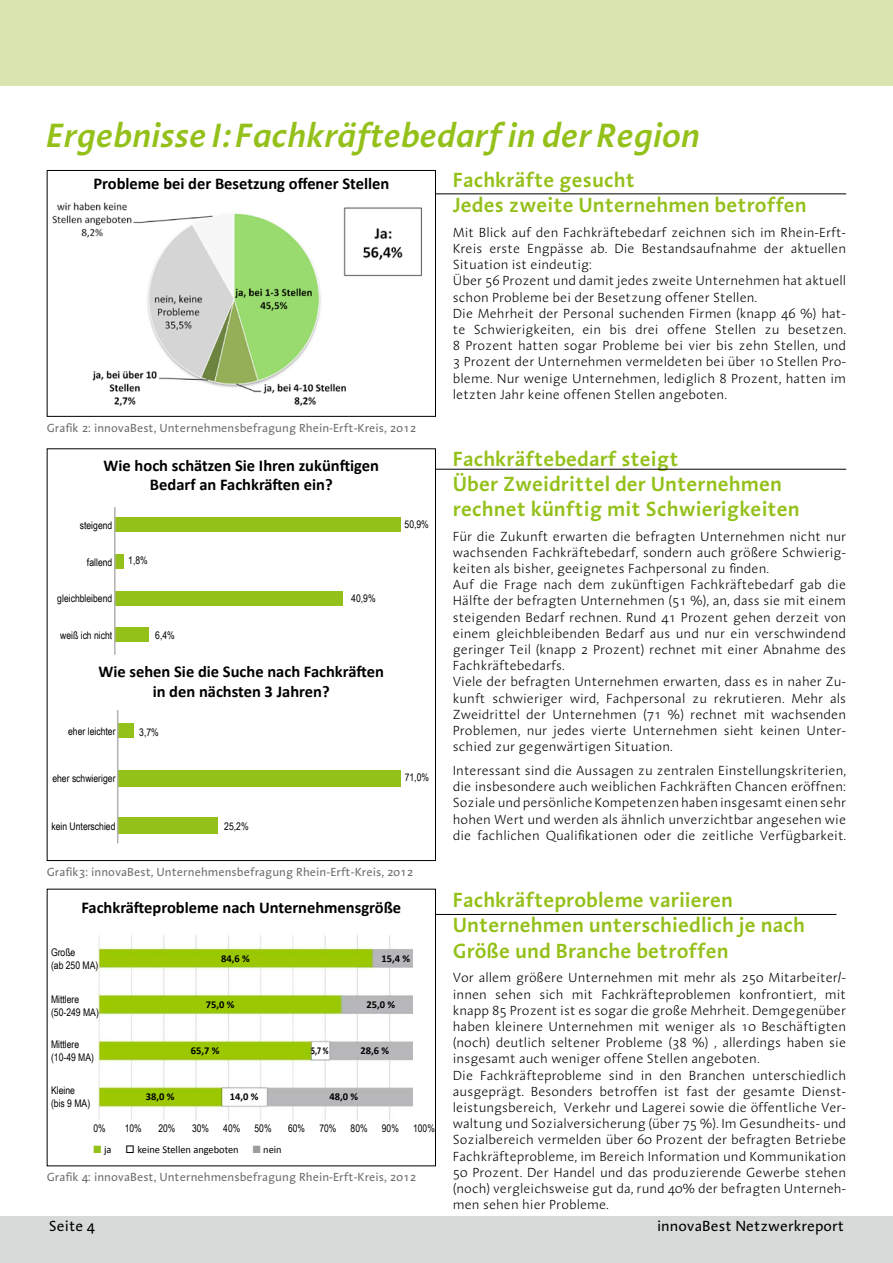
<style>
.page{position:relative;width:893px;height:1263px;background:#fff}
.page>*{position:absolute;margin:0;border:0;box-sizing:border-box;transform-origin:0 0}
.t1{font:italic 600 34.5px "Aroma LT";color:#94c01a}
.t2{font:600 21px/25.2px "Aroma LT";color:#94c01a}
.t3{font:700 16.5px/19.8px "Calibri";color:#000;text-align:center}
.t4{font:15px "Aroma LT";color:#000}
.t5{font:300 13.5px/16.2px "Aroma LT";color:#000}
.t6{font:12px "Aroma LT";color:#6e6e6e}
.t7{font:10.5px/12.6px "Arial Narrow";color:#000}
.t8{font:700 10.5px "Calibri";color:#000}
.t9{font:10.5px "Calibri";color:#000}
.t10{font:700 10.5px "Calibri";color:#000;scale:.75 1}
.s1{color:#94c01a}
.s2{color:#9c9c9c}
</style>
<div class="page">
<div style="left:47px;top:170px;width:389px;height:247px;border:1px solid #000"></div>
<img style="left:98px;top:935px;width:314px;height:186px">
<img style="left:52px;top:202px;width:294px;height:204px">
<img style="left:340px;top:206px;width:82px;height:72px">
<div style="left:0;top:1216px;width:893px;height:47px;background:#d8dada"></div>
<div style="left:0;top:0;width:893px;height:85px;background:#d8e5b0"></div>
<hr style="left:436px;top:193px;width:410px;height:1px;background:#000">
<hr style="left:436px;top:469px;width:410px;height:1px;background:#000">
<hr style="left:436px;top:914px;width:400px;height:1px;background:#000">
<div style="left:114px;top:517px;width:287px;height:14px;background:#94c01a"></div>
<div style="left:114px;top:554px;width:9px;height:15px;background:#94c01a"></div>
<div style="left:116px;top:591px;width:227px;height:15px;background:#94c01a"></div>
<div style="left:115px;top:627px;width:34px;height:15px;background:#94c01a"></div>
<div style="left:118px;top:723px;width:16px;height:15px;background:#94c01a"></div>
<div style="left:118px;top:771px;width:283px;height:16px;background:#94c01a"></div>
<div style="left:118px;top:818px;width:99px;height:16px;background:#94c01a"></div>
<hr style="left:117px;top:710px;width:1px;height:133px;background:#b1b1b2">
<hr style="left:114px;top:507px;width:2px;height:148px;background:#b1b1b2">
<h1 class="t1" style="left:47px;top:112px;width:655px">Ergebnisse I: Fachkräftebedarf in der Region</h1>
<p class="t3" style="left:93px;top:173px;width:297px">Probleme bei der Besetzung offener Stellen</p>
<p class="t6" style="left:47px;top:420px;width:371px">Grafik 2: innovaBest, Unternehmensbefragung Rhein-Erft-Kreis, 2012</p>
<p class="t3" style="left:104px;top:455px;width:277px">Wie hoch schätzen Sie Ihren zukünftigen<br>Bedarf an Fachkräften ein?</p>
<p class="t7" style="left:80px;top:519px;width:34px">steigend</p>
<p class="t7" style="left:87px;top:555px;width:27px">fallend</p>
<p class="t7" style="left:57px;top:591px;width:57px">gleichbleibend</p>
<p class="t7" style="left:60px;top:629px;width:54px">weiß ich nicht</p>
<p class="t7" style="left:128px;top:554px;width:21px">1,8%</p>
<p class="t7" style="left:155px;top:629px;width:21px">6,4%</p>
<p class="t7" style="left:351px;top:592px;width:26px">40,9%</p>
<p class="t3" style="left:98px;top:662px;width:287px">Wie sehen Sie die Suche nach Fachkräften in den nächsten 3 Jahren?</p>
<p class="t7" style="left:68px;top:724px;width:49px">eher leichter</p>
<p class="t7" style="left:52px;top:771px;width:65px">eher schwieriger</p>
<p class="t7" style="left:51px;top:819px;width:66px">kein Unterschied</p>
<p class="t7" style="left:224px;top:819px;width:26px">25,2%</p>
<p class="t7" style="left:139px;top:725px;width:21px">3,7%</p>
<p class="t7" style="left:405px;top:517px;width:26px">50,9%</p>
<p class="t7" style="left:405px;top:770px;width:26px">71,0%</p>
<p class="t6" style="left:47px;top:864px;width:368px">Grafik3: innovaBest, Unternehmensbefragung Rhein-Erft-Kreis, 2012</p>
<p class="t3" style="left:81px;top:897px;width:321px">Fachkräfteprobleme nach Unternehmensgröße</p>
<p class="t7" style="left:51px;top:945px;width:49px">Große<br>(ab 250 MA)</p>
<p class="t7" style="left:51px;top:993px;width:49px">Mittlere (50-249 MA)</p>
<p class="t7" style="left:51px;top:1038px;width:45px">Mittlere (10-49 MA)</p>
<p class="t7" style="left:51px;top:1084px;width:41px">Kleine (bis 9 MA)</p>
<p class="t8" style="left:146px;top:1089px;width:30px">38,0 %</p>
<p class="t8" style="left:221px;top:951px;width:30px">84,6 %</p>
<p class="t8" style="left:206px;top:998px;width:30px">75,0 %</p>
<p class="t8" style="left:191px;top:1043px;width:30px">65,7 %</p>
<p class="t8" style="left:382px;top:951px;width:30px">15,4 %</p>
<p class="t8" style="left:366px;top:997px;width:30px">25,0 %</p>
<p class="t10" style="left:311px;top:1043px;width:25px">5,7 %</p>
<p class="t8" style="left:360px;top:1043px;width:30px">28,6 %</p>
<p class="t8" style="left:230px;top:1090px;width:30px">14,0 %</p>
<p class="t8" style="left:329px;top:1089px;width:30px">48,0 %</p>
<p class="t7" style="left:94px;top:1122px;width:14px">0%</p>
<p class="t7" style="left:125px;top:1122px;width:19px">10%</p>
<p class="t7" style="left:158px;top:1122px;width:19px">20%</p>
<p class="t7" style="left:192px;top:1122px;width:19px">30%</p>
<p class="t7" style="left:223px;top:1122px;width:19px">40%</p>
<p class="t7" style="left:255px;top:1122px;width:19px">50%</p>
<p class="t7" style="left:288px;top:1122px;width:19px">60%</p>
<p class="t7" style="left:319px;top:1122px;width:19px">70%</p>
<p class="t7" style="left:351px;top:1122px;width:19px">80%</p>
<p class="t7" style="left:382px;top:1122px;width:19px">90%</p>
<p class="t7" style="left:413px;top:1122px;width:23px">100%</p>
<p class="t9" style="left:94px;top:1143px;width:19px"><span class="s1">■</span> ja</p>
<p class="t9" style="left:126px;top:1143px;width:115px">□ keine Stellen angeboten</p>
<p class="t9" style="left:253px;top:1143px;width:30px"><span class="s2">■</span> nein</p>
<p class="t6" style="left:47px;top:1169px;width:371px">Grafik 4: innovaBest, Unternehmensbefragung Rhein-Erft-Kreis, 2012</p>
<h2 class="t2" style="left:453px;top:166px;width:356px">Fachkräfte gesucht<br>Jedes zweite Unternehmen betroffen</h2>
<p class="t5" style="left:453px;top:224px;width:395px">Mit Blick auf den Fachkräftebedarf zeichnen sich im Rhein-Erft-Kreis erste Engpässe ab. Die Bestandsaufnahme der aktuellen Situation ist eindeutig:<br>Über 56 Prozent und damit jedes zweite Unternehmen hat aktuell schon Probleme bei der Besetzung offener Stellen.<br>Die Mehrheit der Personal suchenden Firmen (knapp 46 %) hat&shy;te Schwierigkeiten, ein bis drei offene Stellen zu besetzen.<br>8 Prozent hatten sogar Probleme bei vier bis zehn Stellen, und 3 Prozent der Unternehmen vermeldeten bei über 10 Stellen Pro&shy;bleme. Nur wenige Unternehmen, lediglich 8 Prozent, hatten im letzten Jahr keine offenen Stellen angeboten.</p>
<h2 class="t2" style="left:453px;top:445px;width:349px">Fachkräftebedarf steigt<br>Über Zweidrittel der Unternehmen rechnet künftig mit Schwierigkeiten</h2>
<p class="t5" style="left:453px;top:528px;width:395px">Für die Zukunft erwarten die befragten Unternehmen nicht nur wachsenden Fachkräftebedarf, sondern auch größere Schwierig&shy;keiten als bisher, geeignetes Fachpersonal zu finden.<br>Auf die Frage nach dem zukünftigen Fachkräftebedarf gab die Hälfte der befragten Unternehmen (51 %), an, dass sie mit einem steigenden Bedarf rechnen. Rund 41 Prozent gehen derzeit von einem gleichbleibenden Bedarf aus und nur ein verschwindend geringer Teil (knapp 2 Prozent) rechnet mit einer Abnahme des Fachkräftebedarfs.<br>Viele der befragten Unternehmen erwarten, dass es in naher Zu&shy;kunft schwieriger wird, Fachpersonal zu rekrutieren. Mehr als Zweidrittel der Unternehmen (71 %) rechnet mit wachsenden Problemen, nur jedes vierte Unternehmen sieht keinen Unter&shy;schied zur gegenwärtigen Situation.</p>
<p class="t5" style="left:453px;top:762px;width:395px;text-align:justify">Interessant sind die Aussagen zu zentralen Einstellungskriterien, die insbesondere auch weiblichen Fachkräften Chancen eröffnen:<br>Soziale und persönliche Kompetenzen haben insgesamt einen sehr hohen Wert und werden als ähnlich unverzichtbar angesehen wie die fachlichen Qualifikationen oder die zeitliche Verfügbarkeit.</p>
<h2 class="t2" style="left:453px;top:887px;width:354px">Fachkräfteprobleme variieren<br>Unternehmen unterschiedlich je nach<br>Größe und Branche betroffen</h2>
<p class="t5" style="left:453px;top:969px;width:395px">Vor allem größere Unternehmen mit mehr als 250 Mitarbeiter/- innen sehen sich mit Fachkräfteproblemen konfrontiert, mit knapp 85 Prozent ist es sogar die große Mehrheit. Demgegenüber haben kleinere Unternehmen mit weniger als 10 Beschäftigten (noch) deutlich seltener Probleme (38 %) , allerdings haben sie insgesamt auch weniger offene Stellen angeboten.<br>Die Fachkräfteprobleme sind in den Branchen unterschiedlich ausgeprägt. Besonders betroffen ist fast der gesamte Dienst&shy;leistungsbereich, Verkehr und Lagerei sowie die öffentliche Ver&shy;waltung und Sozialversicherung (über 75 %). Im Gesundheits- und Sozialbereich vermelden über 60 Prozent der befragten Betriebe Fachkräfteprobleme, im Bereich Information und Kommunikation 50 Prozent. Der Handel und das produzierende Gewerbe stehen (noch) vergleichsweise gut da, rund 40% der befragten Unterneh&shy;men sehen hier Probleme.</p>
<p class="t4" style="left:49px;top:1216px;width:48px">Seite 4</p>
<p class="t4" style="left:657px;top:1216px;width:189px">innovaBest Netzwerkreport</p>
</div>
